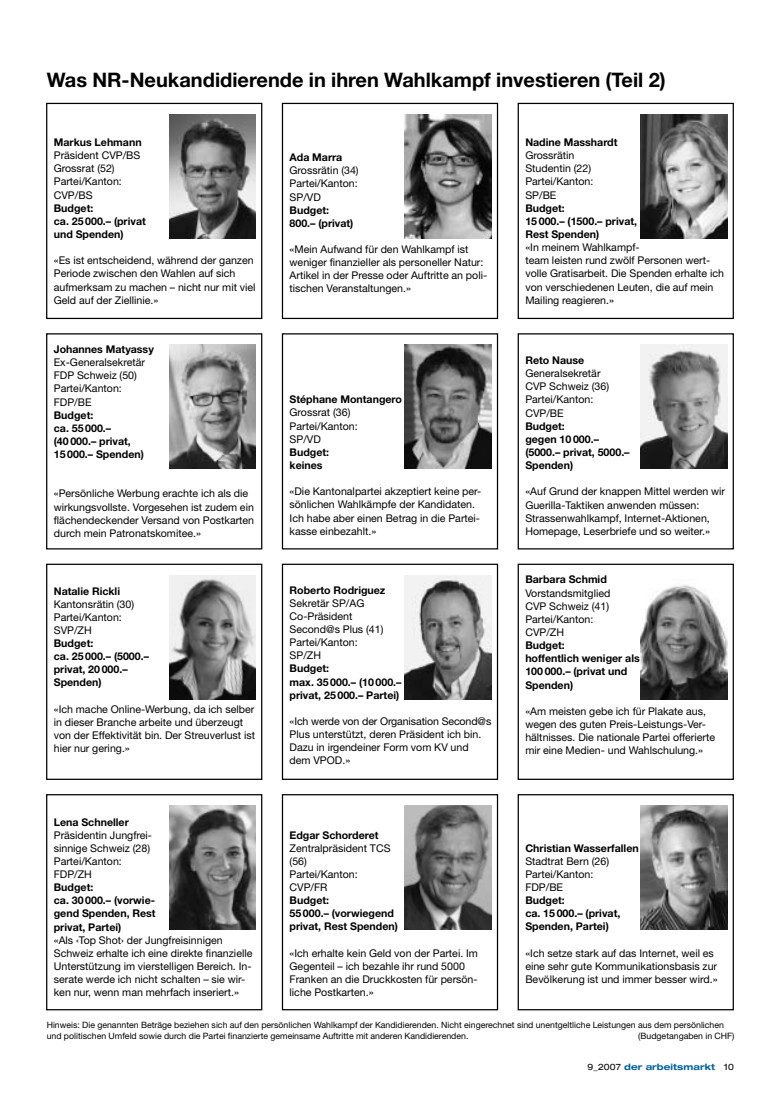
<style>
.page{position:relative;width:780px;height:1099px;background:#fff}
.page>*{position:absolute;margin:0;border:0;box-sizing:border-box;transform-origin:0 0}
.t1{font:700 20px "Helvetica Neue";color:#000}
.t2{font:10.62px/13.1px "Helvetica Neue";color:#000}
.t3{font:700 10.62px/13.1px "Helvetica Neue";color:#000}
.t4{font:8.75px/11.2px "Helvetica Neue";color:#000}
.t5{font:700 expanded 8.75px "Helvetica Neue";letter-spacing:.01em;color:#0061a1}
.s1{font-weight:400;color:#000}
</style>
<div class="page">
<div style="left:46px;top:103px;width:216px;height:216px;border:1px solid #000"></div>
<img style="left:169px;top:114px;width:87px;height:124px">
<div style="left:517px;top:103px;width:216px;height:216px;border:1px solid #000"></div>
<img style="left:640px;top:114px;width:87px;height:124px">
<div style="left:46px;top:333px;width:216px;height:216px;border:1px solid #000"></div>
<img style="left:169px;top:344px;width:87px;height:125px">
<img style="left:640px;top:344px;width:87px;height:125px">
<div style="left:46px;top:563px;width:216px;height:217px;border:1px solid #000"></div>
<img style="left:169px;top:575px;width:87px;height:124px">
<div style="left:282px;top:563px;width:216px;height:217px;border:1px solid #000"></div>
<img style="left:405px;top:575px;width:86px;height:124px">
<div style="left:517px;top:563px;width:216px;height:217px;border:1px solid #000"></div>
<img style="left:640px;top:584px;width:87px;height:115px">
<div style="left:46px;top:794px;width:216px;height:216px;border:1px solid #000"></div>
<img style="left:169px;top:805px;width:87px;height:124px">
<div style="left:282px;top:794px;width:216px;height:216px;border:1px solid #000"></div>
<img style="left:405px;top:805px;width:86px;height:124px">
<div style="left:517px;top:794px;width:216px;height:216px;border:1px solid #000"></div>
<img style="left:640px;top:805px;width:87px;height:124px">
<div style="left:282px;top:103px;width:216px;height:216px;border:1px solid #000"></div>
<img style="left:405px;top:114px;width:86px;height:124px">
<div style="left:282px;top:333px;width:216px;height:216px;border:1px solid #000"></div>
<img style="left:405px;top:344px;width:86px;height:125px">
<h1 class="t1" style="left:47px;top:67px;width:620px">Was NR-Neukandidierende in ihren Wahlkampf investieren (Teil 2)</h1>
<p class="t3" style="left:54px;top:135px;width:89px">Markus Lehmann</p>
<p class="t2" style="left:54px;top:149px;width:88px">Präsident CVP/BS<br>Grossrat (52)<br>Partei/Kanton:<br>CVP/BS</p>
<p class="t3" style="left:54px;top:201px;width:94px">Budget:<br>ca. 25 000.– (privat und Spenden)</p>
<p class="t2" style="left:54px;top:254px;width:203px">«Es ist entscheidend, während der ganzen Periode zwischen den Wahlen auf sich aufmerksam zu machen – nicht nur mit viel Geld auf der Ziellinie.»</p>
<p class="t3" style="left:54px;top:342px;width:102px">Johannes Matyassy</p>
<p class="t2" style="left:54px;top:355px;width:93px">Ex-Generalsekretär<br>FDP Schweiz (50)<br>Partei/Kanton:<br>FDP/BE</p>
<p class="t3" style="left:54px;top:408px;width:92px">Budget:<br>ca. 55 000.–<br>(40 000.– privat,<br>15 000.– Spenden)</p>
<p class="t2" style="left:54px;top:487px;width:202px">«Persönliche Werbung erachte ich als die wirkungsvollste. Vorgesehen ist zudem ein flächendeckender Versand von Postkarten durch mein Patronatskomitee.»</p>
<p class="t3" style="left:54px;top:584px;width:68px">Natalie Rickli</p>
<p class="t2" style="left:54px;top:597px;width:82px">Kantonsrätin (30)<br>Partei/Kanton:<br>SVP/ZH</p>
<p class="t3" style="left:54px;top:636px;width:97px">Budget:<br>ca. 25 000.– (5000.– privat, 20 000.–<br>Spenden)</p>
<p class="t2" style="left:54px;top:702px;width:203px">«Ich mache Online-Werbung, da ich selber in dieser Branche arbeite und überzeugt von der Effektivität bin. Der Streuverlust ist hier nur gering.»</p>
<p class="t3" style="left:54px;top:815px;width:77px">Lena Schneller</p>
<p class="t2" style="left:54px;top:828px;width:99px">Präsidentin Jungfrei&shy;sinnige Schweiz (28)<br>Partei/Kanton:<br>FDP/ZH</p>
<p class="t3" style="left:54px;top:880px;width:103px">Budget:<br>ca. 30 000.– (vorwie&shy;gend Spenden, Rest privat, Partei)</p>
<p class="t2" style="left:54px;top:933px;width:200px">«Als ‹Top Shot› der Jungfreisinnigen Schweiz erhalte ich eine direkte finanzielle Unterstützung im vierstelligen Bereich. In&shy;serate werde ich nicht schalten – sie wir&shy;ken nur, wenn man mehrfach inseriert.»</p>
<p class="t3" style="left:289px;top:150px;width:54px">Ada Marra</p>
<p class="t2" style="left:289px;top:164px;width:71px;text-align:justify">Grossrätin (34)<br>Partei/Kanton:<br>SP/VD</p>
<p class="t3" style="left:289px;top:203px;width:65px">Budget:<br>800.– (privat)</p>
<p class="t2" style="left:289px;top:242px;width:199px">«Mein Aufwand für den Wahlkampf ist weniger finanzieller als personeller Natur:<br>Artikel in der Presse oder Auftritte an poli&shy;tischen Veranstaltungen.»</p>
<p class="t3" style="left:289px;top:393px;width:114px">Stéphane Montangero</p>
<p class="t2" style="left:289px;top:406px;width:70px">Grossrat (36)<br>Partei/Kanton:<br>SP/VD</p>
<p class="t3" style="left:289px;top:445px;width:41px">Budget: keines</p>
<p class="t2" style="left:289px;top:485px;width:193px">«Die Kantonalpartei akzeptiert keine per&shy;sönlichen Wahlkämpfe der Kandidaten.<br>Ich habe aber einen Betrag in die Partei&shy;kasse einbezahlt.»</p>
<p class="t3" style="left:289px;top:583px;width:97px">Roberto Rodriguez</p>
<p class="t2" style="left:289px;top:596px;width:95px">Sekretär SP/AG<br>Co-Präsident<br>Second@s Plus (41)<br>Partei/Kanton:<br>SP/ZH</p>
<p class="t3" style="left:289px;top:662px;width:113px">Budget:<br>max. 35 000.– (10 000.– privat, 25 000.– Partei)</p>
<p class="t2" style="left:289px;top:714px;width:203px">«Ich werde von der Organisation Second@s<br>Plus unterstützt, deren Präsident ich bin.<br>Dazu in irgendeiner Form vom KV und dem VPOD.»</p>
<p class="t3" style="left:289px;top:828px;width:91px">Edgar Schorderet</p>
<p class="t2" style="left:289px;top:841px;width:102px">Zentralpräsident TCS (56)<br>Partei/Kanton:<br>CVP/FR</p>
<p class="t3" style="left:289px;top:893px;width:110px">Budget:<br>55 000.– (vorwiegend privat, Rest Spenden)</p>
<p class="t2" style="left:289px;top:946px;width:190px">«Ich erhalte kein Geld von der Partei. Im Gegenteil – ich bezahle ihr rund 5000<br>Franken an die Druckkosten für persön&shy;liche Postkarten.»</p>
<p class="t3" style="left:525px;top:135px;width:94px">Nadine Masshardt</p>
<p class="t2" style="left:525px;top:149px;width:70px">Grossrätin<br>Studentin (22)<br>Partei/Kanton:<br>SP/BE</p>
<p class="t3" style="left:525px;top:201px;width:113px">Budget:<br>15 000.– (1500.– privat,<br>Rest Spenden)</p>
<p class="t2" style="left:525px;top:240px;width:200px">«In meinem Wahlkampf-<br>team leisten rund zwölf Personen wert&shy;volle Gratisarbeit. Die Spenden erhalte ich von verschiedenen Leuten, die auf mein Mailing reagieren.»</p>
<p class="t3" style="left:525px;top:353px;width:60px">Reto Nause</p>
<p class="t2" style="left:525px;top:367px;width:85px">Generalsekretär<br>CVP Schweiz (36)<br>Partei/Kanton:<br>CVP/BE</p>
<p class="t3" style="left:525px;top:419px;width:106px">Budget:<br>gegen 10 000.– (5000.– privat, 5000.–<br>Spenden)</p>
<p class="t2" style="left:525px;top:485px;width:201px">«Auf Grund der knappen Mittel werden wir Guerilla-Taktiken anwenden müssen:<br>Strassenwahlkampf, Internet-Aktionen, Homepage, Leserbriefe und so weiter.»</p>
<p class="t3" style="left:525px;top:573px;width:83px">Barbara Schmid</p>
<p class="t2" style="left:525px;top:586px;width:87px">Vorstandsmitglied<br>CVP Schweiz (41)<br>Partei/Kanton:<br>CVP/ZH</p>
<p class="t3" style="left:525px;top:638px;width:116px">Budget:<br>hoffentlich weniger als<br>100 000.– (privat und<br>Spenden)</p>
<p class="t2" style="left:525px;top:704px;width:191px">«Am meisten gebe ich für Plakate aus, wegen des guten Preis-Leistungs-Ver&shy;hältnisses. Die nationale Partei offerierte mir eine Medien- und Wahlschulung.»</p>
<p class="t3" style="left:525px;top:841px;width:115px">Christian Wasserfallen</p>
<p class="t2" style="left:525px;top:854px;width:85px">Stadtrat Bern (26)<br>Partei/Kanton:<br>FDP/BE</p>
<p class="t3" style="left:525px;top:893px;width:96px">Budget:<br>ca. 15 000.– (privat,<br>Spenden, Partei)</p>
<p class="t2" style="left:525px;top:946px;width:194px">«Ich setze stark auf das Internet, weil es eine sehr gute Kommunikationsbasis zur<br>Bevölkerung ist und immer besser wird.»</p>
<p class="t4" style="left:47px;top:1019px;width:678px">Hinweis: Die genannten Beträge beziehen sich auf den persönlichen Wahlkampf der Kandidierenden. Nicht eingerechnet sind unentgeltliche Leistungen aus dem persönlichen und politischen Umfeld sowie durch die Partei finanzierte gemeinsame Auftritte mit anderen Kandidierenden.</p>
<p class="t4" style="left:638px;top:1030px;width:98px">(Budgetangaben in CHF)</p>
<p class="t5" style="left:587px;top:1061px;width:148px"><span class="s1">9_2007</span> der arbeitsmarkt <span class="s1">10</span></p>
</div>
